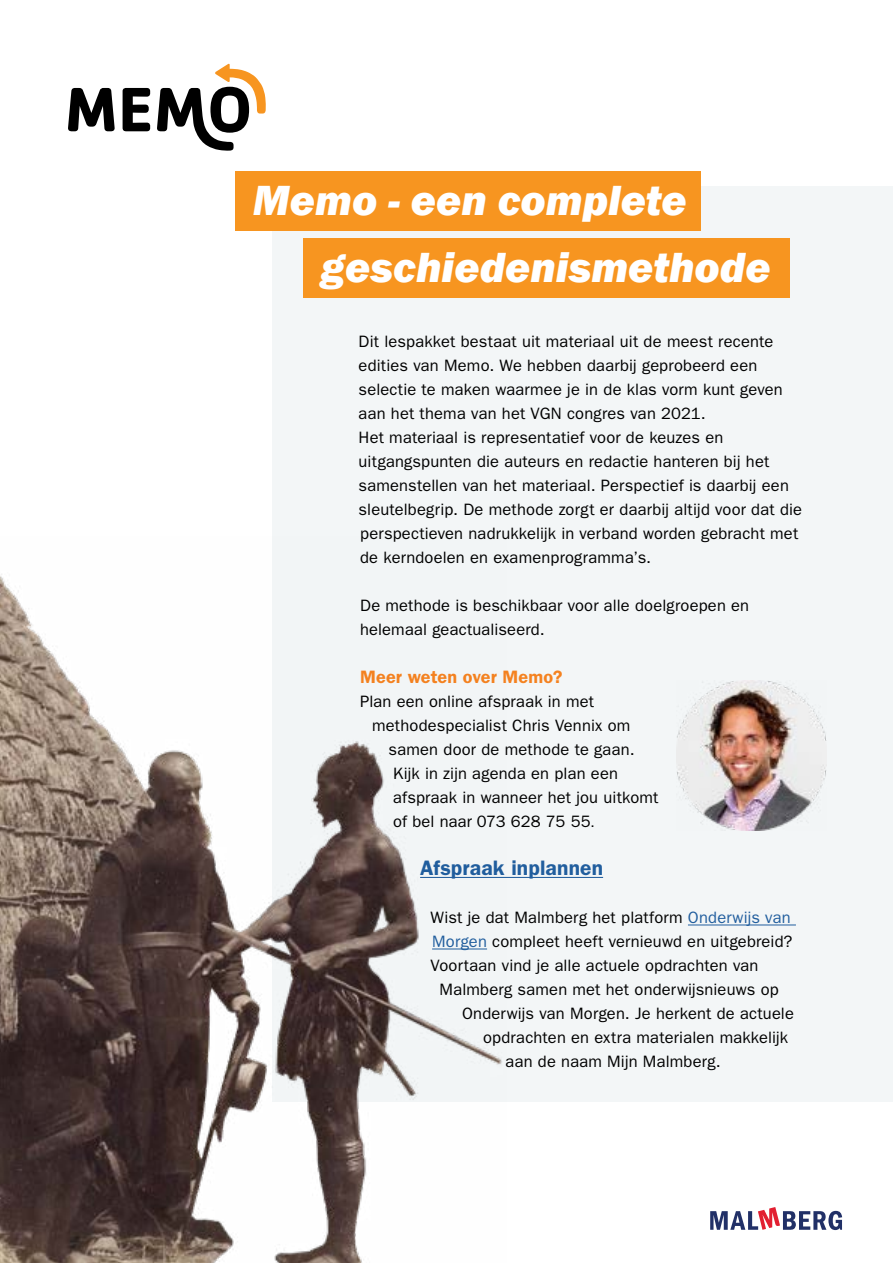
<style>
.page{position:relative;width:893px;height:1263px;background:#fff}
.page>*{position:absolute;margin:0;border:0;box-sizing:border-box;transform-origin:0 0}
.t1{font:italic 800 43.35px "Franklin Gothic";color:#fff}
.t2{font:600 21px "ITC Franklin Gothic Std";letter-spacing:.01em;color:#215e9e}
.t3{font:600 18px "ITC Franklin Gothic Std";letter-spacing:.005em;color:#f58220}
.t4{font:16.5px/24px "ITC Franklin Gothic Std";letter-spacing:.01em;color:#000}
.s1{font-size:14.25px}
.s2{color:#215e9e}
</style>
<div class="page">
<div style="left:272px;top:187px;width:621px;height:915px;background:#f3f6f7"></div>
<hr style="left:420px;top:877px;width:183px;height:1px;background:#215e9e">
<hr style="left:688px;top:924px;width:108px;height:1px;background:#215e9e">
<svg style="left:68px;top:88px;width:47px;height:43px"></svg>
<svg style="left:123px;top:88px;width:27px;height:43px"></svg>
<svg style="left:157px;top:64px;width:109px;height:87px"></svg>
<div style="left:303px;top:238px;width:486px;height:60px;background:#f79520"></div>
<div style="left:235px;top:171px;width:466px;height:60px;background:#f79520"></div>
<svg style="left:710px;top:1207px;width:132px;height:23px"></svg>
<img style="left:0;top:574px;width:506px;height:689px">
<img style="left:676px;top:680px;width:150px;height:150px">
<h1 class="t1" style="left:253px;top:172px;width:436px">Memo - een complete</h1>
<h1 class="t1" style="left:321px;top:239px;width:451px">geschiedenismethode</h1>
<p class="t4" style="left:359px;top:330px;width:445px">Dit lespakket bestaat uit materiaal uit de meest recente edities van Memo. We hebben daarbij geprobeerd een selectie te maken waarmee je in de klas vorm kunt geven aan het thema van het VGN congres van 2021.<br>Het materiaal is representatief voor de keuzes en uitgangspunten die auteurs en redactie hanteren bij het samenstellen van het materiaal. Perspectief is daarbij een sleutelbegrip. De methode zorgt er daarbij altijd voor dat die perspectieven nadrukkelijk in verband worden gebracht met de kerndoelen en examenprogramma’s.</p>
<p class="t4" style="left:360px;top:594px;width:391px">De methode is beschikbaar voor alle doelgroepen en helemaal geactualiseerd.</p>
<p class="t3" style="left:360px;top:666px;width:204px">Meer weten over Memo?</p>
<p class="t4" style="left:360px;top:690px;width:236px">Plan een online afspraak in met</p>
<p class="t4" style="left:372px;top:714px;width:260px">methodespecialist Chris Vennix om</p>
<p class="t4" style="left:389px;top:738px;width:247px">samen door de methode te gaan.</p>
<p class="t4" style="left:393px;top:762px;width:226px">Kijk in zijn agenda en plan een</p>
<p class="t4" style="left:393px;top:786px;width:267px">afspraak in wanneer het jou uitkomt</p>
<p class="t4" style="left:393px;top:810px;width:203px">of bel naar 073 628 75 55<span class="s1">.</span></p>
<p class="t2" style="left:420px;top:856px;width:184px">Afspraak inplannen</p>
<p class="t4" style="left:431px;top:906px;width:362px">Wist je dat Malmberg het platform <span class="s2">Onderwijs van</span></p>
<p class="t4" style="left:432px;top:930px;width:362px"><span class="s2">Morgen</span> compleet heeft vernieuwd en uitgebreid?</p>
<p class="t4" style="left:431px;top:954px;width:329px">Voortaan vind je alle actuele opdrachten van</p>
<p class="t4" style="left:440px;top:978px;width:341px">Malmberg samen met het onderwijsnieuws op</p>
<p class="t4" style="left:462px;top:1002px;width:333px">Onderwijs van Morgen. Je herkent de actuele</p>
<p class="t4" style="left:483px;top:1026px;width:306px">opdrachten en extra materialen makkelijk</p>
<p class="t4" style="left:506px;top:1050px;width:217px">aan de naam Mijn Malmberg.</p>
</div>
